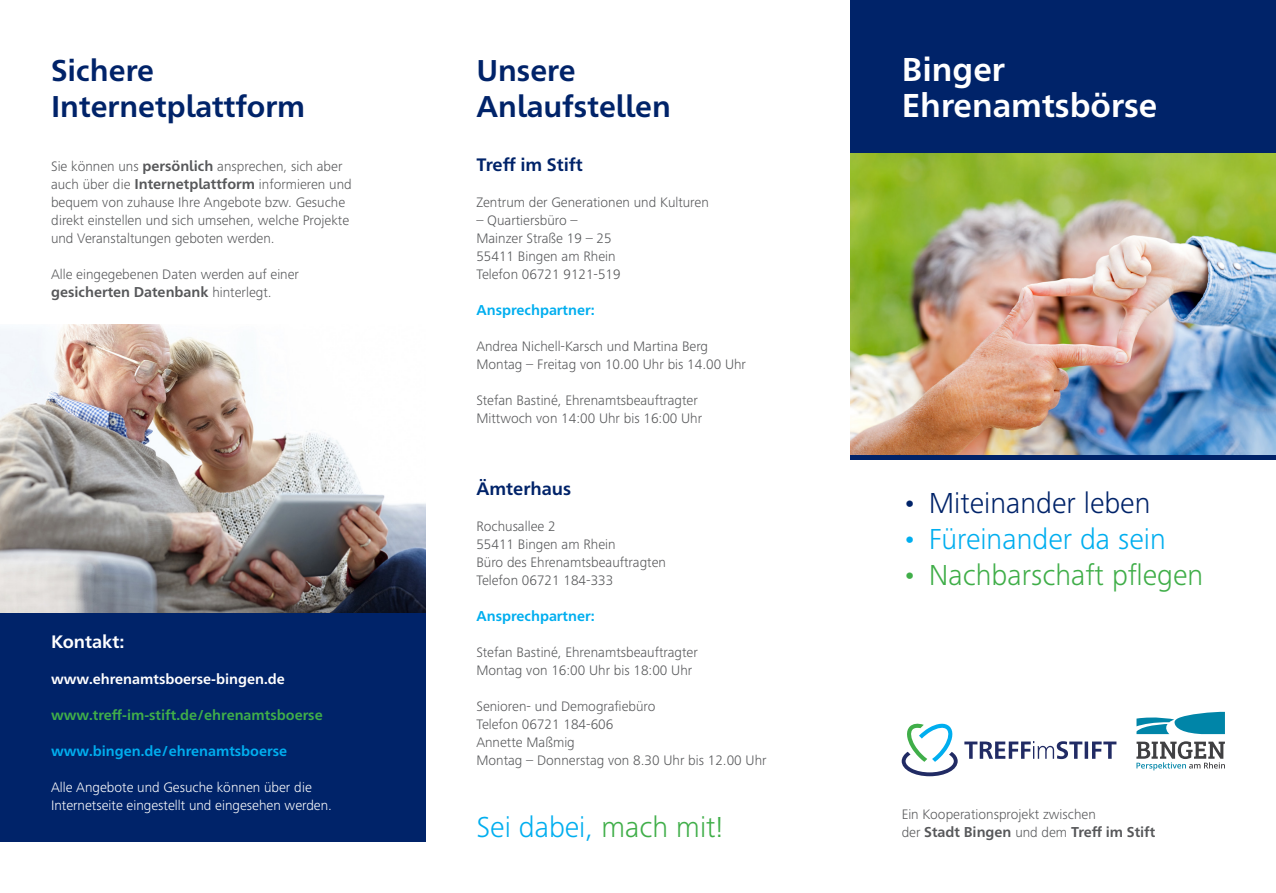
<style>
.page{position:relative;width:1276px;height:893px;background:#fff}
.page>*{position:absolute;margin:0;border:0;box-sizing:border-box;transform-origin:0 0}
.t1{font:700 33px "Frutiger Neue 1450 Pro";color:#fff}
.t2{font:700 30px "Frutiger Neue 1450 Pro";color:#002369}
.t3{font:300 30px "Frutiger Next Pro";color:#00aeef}
.t4{font:300 30px "Frutiger Next Pro";color:#40ae49}
.t5{font:300 30px "Frutiger Next Pro";color:#002369}
.t6{font:700 18px "Frutiger Neue 1450 Pro";color:#002369}
.t7{font:700 18px "Frutiger Neue 1450 Pro";color:#fff}
.t8{font:300 14.25px/18px "Frutiger Next Pro";color:#57585a}
.t9{font:300 14.25px "Frutiger Next Pro";color:#fff}
.t10{font:700 14.25px "Frutiger Neue 1450 Pro";color:#57585a}
.t11{font:700 14.25px "Frutiger Neue 1450 Pro";color:#00aeef}
.t12{font:700 14.25px "Frutiger Neue 1450 Pro";color:#40ae49}
.t13{font:700 14.25px "Frutiger Neue 1450 Pro";color:#fff}
.s1{font-family:"Frutiger Neue 1450 Pro";font-weight:700}
.s2{font-family:"Frutiger Next Pro";font-weight:300}
.s3{color:#40ae49}
</style>
<div class="page">
<div style="left:850px;top:0;width:426px;height:288px;background:#002369"></div>
<div style="left:0;top:554px;width:425px;height:288px;background:#002369"></div>
<img style="left:850px;top:153px;width:426px;height:302px">
<hr style="left:850px;top:455px;width:426px;height:4px;background:#002369">
<img style="left:0;top:324px;width:425px;height:288px">
<svg style="left:901px;top:723px;width:56px;height:53px"></svg>
<svg style="left:964px;top:741px;width:152px;height:18px"></svg>
<svg style="left:1136px;top:712px;width:89px;height:22px"></svg>
<svg style="left:1136px;top:741px;width:89px;height:29px"></svg>
<p class="t2" style="left:51px;top:49px;width:104px">Sichere</p>
<p class="t2" style="left:51px;top:85px;width:256px">Internetplattform</p>
<p class="t8" style="left:51px;top:157px;width:293px">Sie können uns <span class="s1">persönlich</span> ansprechen, sich aber</p>
<p class="t8" style="left:51px;top:175px;width:302px">auch über die <span class="s1">Internetplattform</span> informieren und</p>
<p class="t8" style="left:51px;top:193px;width:296px">bequem von zuhause Ihre Angebote bzw. Gesuche</p>
<p class="t8" style="left:51px;top:211px;width:300px">direkt einstellen und sich umsehen, welche Projekte und Veranstaltungen geboten werden.</p>
<p class="t8" style="left:51px;top:265px;width:249px">Alle eingegebenen Daten werden auf einer</p>
<p class="t10" style="left:51px;top:282px;width:222px">gesicherten Datenbank <span class="s2">hinterlegt.</span></p>
<p class="t7" style="left:51px;top:629px;width:75px">Kontakt:</p>
<p class="t13" style="left:51px;top:669px;width:235px">www.ehrenamtsboerse-bingen.de</p>
<p class="t12" style="left:51px;top:705px;width:273px">www.treff-im-stift.de/ehrenamtsboerse</p>
<p class="t11" style="left:51px;top:741px;width:238px">www.bingen.de/ehrenamtsboerse</p>
<p class="t9" style="left:51px;top:779px;width:262px">Alle Angebote und Gesuche können über die</p>
<p class="t9" style="left:51px;top:797px;width:282px">Internetseite eingestellt und eingesehen werden.</p>
<p class="t2" style="left:476px;top:49px;width:101px">Unsere</p>
<p class="t2" style="left:476px;top:85px;width:196px">Anlaufstellen</p>
<p class="t6" style="left:476px;top:152px;width:108px">Treff im Stift</p>
<p class="t8" style="left:476px;top:193px;width:234px">Zentrum der Generationen und Kulturen</p>
<p class="t8" style="left:476px;top:211px;width:103px">– Quartiersbüro –</p>
<p class="t8" style="left:476px;top:229px;width:137px">Mainzer Straße 19 – 25</p>
<p class="t8" style="left:476px;top:247px;width:141px">55411 Bingen am Rhein</p>
<p class="t8" style="left:476px;top:265px;width:146px">Telefon 06721 9121-519</p>
<p class="t11" style="left:476px;top:300px;width:120px">Ansprechpartner:</p>
<p class="t8" style="left:476px;top:337px;width:233px">Andrea Nichell-Karsch und Martina Berg</p>
<p class="t8" style="left:476px;top:355px;width:271px">Montag – Freitag von 10.00 Uhr bis 14.00 Uhr</p>
<p class="t8" style="left:476px;top:391px;width:223px">Stefan Bastiné, Ehrenamtsbeauftragter</p>
<p class="t8" style="left:476px;top:409px;width:227px">Mittwoch von 14:00 Uhr bis 16:00 Uhr</p>
<p class="t6" style="left:476px;top:476px;width:96px">Ämterhaus</p>
<p class="t8" style="left:476px;top:517px;width:81px">Rochusallee 2</p>
<p class="t8" style="left:476px;top:535px;width:141px">55411 Bingen am Rhein</p>
<p class="t8" style="left:476px;top:553px;width:191px">Büro des Ehrenamtsbeauftragten</p>
<p class="t8" style="left:476px;top:571px;width:138px">Telefon 06721 184-333</p>
<p class="t11" style="left:476px;top:606px;width:120px">Ansprechpartner:</p>
<p class="t8" style="left:476px;top:643px;width:223px">Stefan Bastiné, Ehrenamtsbeauftragter</p>
<p class="t8" style="left:476px;top:661px;width:217px">Montag von 16:00 Uhr bis 18:00 Uhr</p>
<p class="t8" style="left:476px;top:697px;width:181px">Senioren- und Demografiebüro</p>
<p class="t8" style="left:476px;top:715px;width:138px">Telefon 06721 184-606</p>
<p class="t8" style="left:476px;top:733px;width:100px">Annette Maßmig</p>
<p class="t8" style="left:476px;top:751px;width:292px">Montag – Donnerstag von 8.30 Uhr bis 12.00 Uhr</p>
<p class="t1" style="left:901px;top:46px;width:105px">Binger</p>
<p class="t1" style="left:901px;top:82px;width:257px">Ehrenamtsbörse</p>
<p class="t5" style="left:901px;top:486px;width:250px">• Miteinander leben</p>
<p class="t3" style="left:901px;top:522px;width:266px">• Füreinander da sein</p>
<p class="t4" style="left:901px;top:558px;width:303px">• Nachbarschaft pflegen</p>
<p class="t3" style="left:476px;top:810px;width:249px">Sei dabei, <span class="s3">mach mit!</span></p>
<p class="t8" style="left:901px;top:805px;width:196px">Ein Kooperationsprojekt zwischen</p>
<p class="t10" style="left:901px;top:822px;width:255px"><span class="s2">der</span> Stadt Bingen <span class="s2">und dem</span> Treff im Stift</p>
</div>
